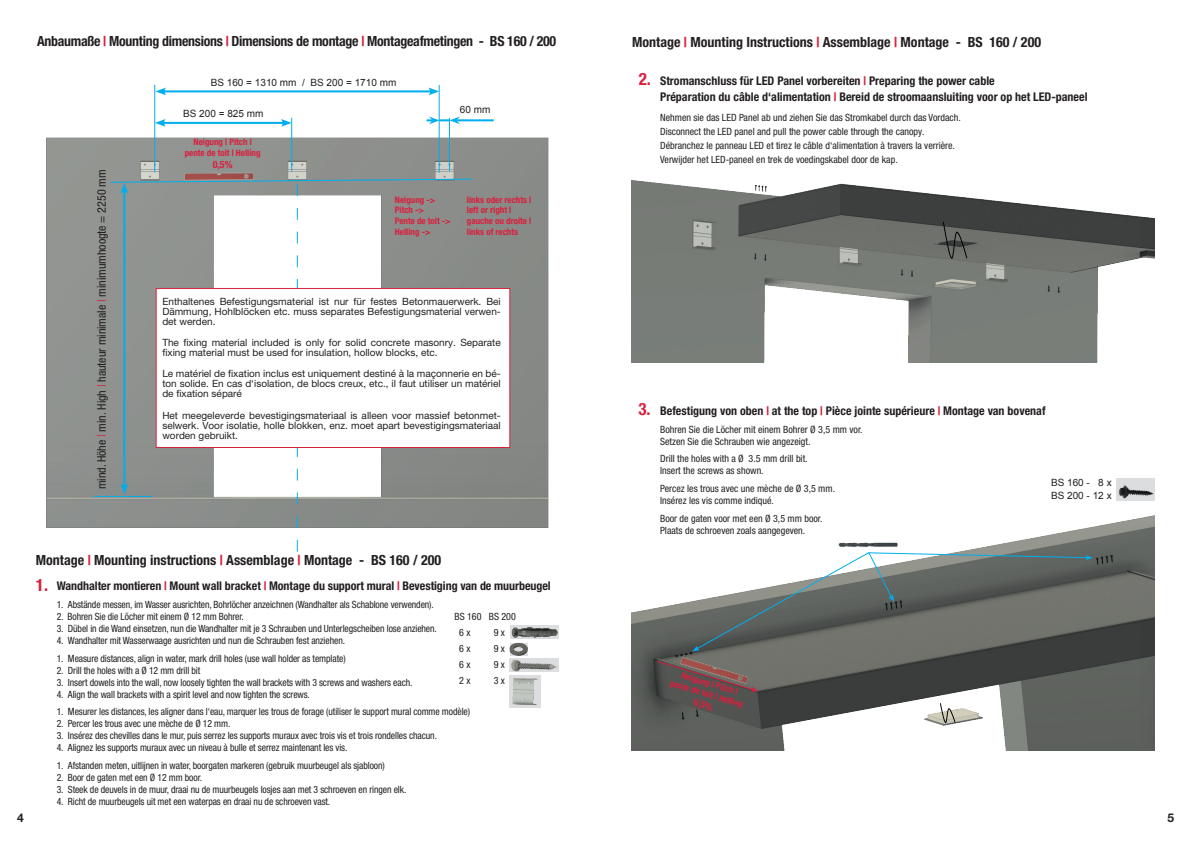
<style>
.page{position:relative;width:1191px;height:842px;background:#fff}
.page>*{position:absolute;margin:0;border:0;box-sizing:border-box;transform-origin:0 0}
.t1{font:700 condensed 17px "Helvetica Neue LT Pro";color:#da1f3d}
.t2{font:700 condensed 14px "Helvetica Neue LT Pro";color:#231f20}
.t3{font:700 condensed 14px "Helvetica Neue LT Pro";letter-spacing:-.02em;color:#231f20}
.t4{font:700 condensed 12px/16px "Helvetica Neue LT Pro";color:#231f20}
.t5{font:700 12px "Helvetica Neue LT Pro";color:#231f20}
.t6{font:condensed 11.9px "Helvetica Neue LT Pro";letter-spacing:-.005em;color:#231f20}
.t7{font:condensed 10px/12px "Helvetica Neue LT Pro";letter-spacing:-.01em;color:#231f20}
.t8{font:10px/10px "Helvetica Neue LT Pro";color:#231f20;text-align:justify}
.t9{font:10px/13px "Arial";color:#231f20}
.t10{font:700 condensed 10px "Helvetica Neue LT Pro";color:#da1f3d}
.t11{font:700 condensed 9px/10.8px "Helvetica Neue LT Pro";color:#da1f3d;text-align:center}
.s1{color:#da1f3d}
</style>
<div class="page">
<img style="left:46px;top:129px;width:503px;height:399px">
<hr style="left:94px;top:496px;width:58px;height:1px;background:#00aeef">
<hr style="left:154px;top:85px;width:1px;height:88px;background:#00aeef">
<hr style="left:439px;top:85px;width:1px;height:88px;background:#00aeef">
<hr style="left:162px;top:90px;width:270px;height:2px;background:#00aeef">
<svg style="left:155px;top:88px;width:11px;height:7px"></svg>
<svg style="left:428px;top:88px;width:11px;height:7px"></svg>
<hr style="left:291px;top:118px;width:1px;height:53px;background:#00aeef">
<hr style="left:162px;top:122px;width:123px;height:2px;background:#00aeef">
<svg style="left:281px;top:119px;width:11px;height:8px"></svg>
<svg style="left:155px;top:119px;width:11px;height:8px"></svg>
<hr style="left:449px;top:118px;width:1px;height:53px;background:#00aeef">
<hr style="left:456px;top:119px;width:38px;height:2px;background:#00aeef">
<svg style="left:426px;top:116px;width:34px;height:8px"></svg>
<img style="left:177px;top:170px;width:80px;height:8px">
<svg style="left:110px;top:178px;width:362px;height:374px"></svg>
<img style="left:631px;top:180px;width:524px;height:183px">
<svg style="left:943px;top:222px;width:24px;height:37px"></svg>
<img style="left:631px;top:515px;width:524px;height:236px">
<img style="left:838px;top:539px;width:60px;height:12px">
<div style="left:1116px;top:478px;width:39px;height:22px;background:#dcdddf"></div>
<img style="left:1118px;top:483px;width:36px;height:16px">
<svg style="left:940px;top:703px;width:16px;height:21px"></svg>
<svg style="left:692px;top:551px;width:400px;height:100px"></svg>
<svg style="left:656px;top:660px;width:102px;height:32px"></svg>
<img style="left:671px;top:652px;width:81px;height:39px">
<div style="left:510px;top:625px;width:48px;height:14px;background:#dcdddf"></div>
<img style="left:511px;top:627px;width:47px;height:11px">
<img style="left:510px;top:658px;width:49px;height:14px">
<div style="left:510px;top:675px;width:31px;height:33px;background:#dcdddf"></div>
<img style="left:512px;top:678px;width:25px;height:27px">
<img style="left:510px;top:643px;width:17px;height:12px">
<div style="left:156px;top:288px;width:354px;height:159px;background:#fff"></div>
<div style="left:156px;top:288px;width:354px;height:160px;border:1px solid #da1f3d"></div>
<h2 class="t3" style="left:37px;top:33px;width:521px">Anbaumaße <span class="s1">|</span> Mounting dimensions <span class="s1">|</span> Dimensions de montage <span class="s1">|</span> Montageafmetingen - BS 160 / 200</h2>
<p class="t6" style="left:95px;top:489px;width:321px;rotate:-90deg">mind. Höhe <span class="s1">|</span> min. High <span class="s1">|</span> hauteur minimale <span class="s1">|</span> minimumhoogte = 2250 mm</p>
<p class="t9" style="left:211px;top:76px;width:187px">BS 160 = 1310 mm / BS 200 = 1710 mm</p>
<p class="t9" style="left:183px;top:107px;width:82px">BS 200 = 825 mm</p>
<p class="t11" style="left:185px;top:136px;width:77px">Neigung | Pitch | pente de toit | Helling</p>
<p class="t10" style="left:213px;top:158px;width:21px">0,5%</p>
<p class="t9" style="left:460px;top:103px;width:32px">60 mm</p>
<p class="t11" style="left:395px;top:194px;width:42px">Neigung -&gt;</p>
<p class="t11" style="left:467px;top:194px;width:66px">links oder rechts |</p>
<p class="t11" style="left:395px;top:205px;width:31px">Pitch -&gt;</p>
<p class="t11" style="left:467px;top:205px;width:46px">left or right |</p>
<p class="t11" style="left:395px;top:216px;width:57px">Pente de toit -&gt;</p>
<p class="t11" style="left:467px;top:216px;width:66px">gauche ou droite |</p>
<p class="t11" style="left:395px;top:226px;width:37px">Helling -&gt;</p>
<p class="t11" style="left:467px;top:226px;width:53px">links of rechts</p>
<p class="t8" style="left:162px;top:296px;width:340px">Enthaltenes Befestigungsmaterial ist nur für festes Betonmauerwerk. Bei Dämmung, Hohlblöcken etc. muss separates Befestigungsmaterial verwen&shy;det werden.</p>
<p class="t8" style="left:162px;top:337px;width:340px">The fixing material included is only for solid concrete masonry. Separate fixing material must be used for insulation, hollow blocks, etc.</p>
<p class="t8" style="left:162px;top:368px;width:340px">Le matériel de fixation inclus est uniquement destiné à la maçonnerie en bé&shy;ton solide. En cas d‘isolation, de blocs creux, etc., il faut utiliser un matériel de fixation séparé</p>
<p class="t8" style="left:162px;top:410px;width:340px">Het meegeleverde bevestigingsmateriaal is alleen voor massief betonmet&shy;selwerk. Voor isolatie, holle blokken, enz. moet apart bevestigingsmateriaal worden gebruikt.</p>
<h2 class="t2" style="left:36px;top:552px;width:407px">Montage <span class="s1">|</span> Mounting instructions <span class="s1">|</span> Assemblage <span class="s1">|</span> Montage - BS 160 / 200</h2>
<h1 class="t1" style="left:36px;top:575px;width:14px">1.</h1>
<p class="t4" style="left:57px;top:578px;width:495px">Wandhalter montieren <span class="s1">|</span> Mount wall bracket <span class="s1">|</span> Montage du support mural <span class="s1">|</span> Bevestiging van de muurbeugel</p>
<p class="t7" style="left:57px;top:598px;width:378px">1. Abstände messen, im Wasser ausrichten, Bohrlöcher anzeichnen (Wandhalter als Schablone verwenden).</p>
<p class="t7" style="left:57px;top:610px;width:188px">2. Bohren Sie die Löcher mit einem Ø 12 mm Bohrer.</p>
<p class="t7" style="left:57px;top:622px;width:382px">3. Dübel in die Wand einsetzen, nun die Wandhalter mit je 3 Schrauben und Unterlegscheiben lose anziehen.</p>
<p class="t7" style="left:57px;top:634px;width:290px">4. Wandhalter mit Wasserwaage ausrichten und nun die Schrauben fest anziehen.</p>
<p class="t7" style="left:57px;top:652px;width:290px">1. Measure distances, align in water, mark drill holes (use wall holder as template)</p>
<p class="t7" style="left:57px;top:664px;width:145px">2. Drill the holes with a Ø 12 mm drill bit</p>
<p class="t7" style="left:57px;top:676px;width:357px">3. Insert dowels into the wall, now loosely tighten the wall brackets with 3 screws and washers each.</p>
<p class="t7" style="left:57px;top:688px;width:255px">4. Align the wall brackets with a spirit level and now tighten the screws.</p>
<p class="t7" style="left:57px;top:705px;width:415px">1. Mesurer les distances, les aligner dans l‘eau, marquer les trous de forage (utiliser le support mural comme modèle)</p>
<p class="t7" style="left:57px;top:717px;width:175px">2. Percer les trous avec une mèche de Ø 12 mm.</p>
<p class="t7" style="left:57px;top:729px;width:382px">3. Insérez des chevilles dans le mur, puis serrez les supports muraux avec trois vis et trois rondelles chacun.</p>
<p class="t7" style="left:57px;top:741px;width:292px">4. Alignez les supports muraux avec un niveau à bulle et serrez maintenant les vis.</p>
<p class="t7" style="left:57px;top:759px;width:329px">1. Afstanden meten, uitlijnen in water, boorgaten markeren (gebruik muurbeugel als sjabloon)</p>
<p class="t7" style="left:57px;top:771px;width:147px">2. Boor de gaten met een Ø 12 mm boor.</p>
<p class="t7" style="left:57px;top:783px;width:351px">3. Steek de deuvels in de muur, draai nu de muurbeugels losjes aan met 3 schroeven en ringen elk.</p>
<p class="t7" style="left:57px;top:795px;width:275px">4. Richt de muurbeugels uit met een waterpas en draai nu de schroeven vast.</p>
<p class="t7" style="left:459px;top:608px;width:58px;line-height:16px;text-indent:-5px">BS 160 BS 200<br>6 x</p>
<p class="t7" style="left:494px;top:626px;width:13px">9 x</p>
<p class="t7" style="left:459px;top:642px;width:13px">6 x</p>
<p class="t7" style="left:494px;top:642px;width:13px">9 x</p>
<p class="t7" style="left:459px;top:658px;width:13px">6 x</p>
<p class="t7" style="left:494px;top:658px;width:13px">9 x</p>
<p class="t7" style="left:459px;top:674px;width:13px">2 x</p>
<p class="t7" style="left:494px;top:674px;width:13px">3 x</p>
<h2 class="t2" style="left:632px;top:34px;width:410px">Montage <span class="s1">|</span> Mounting Instructions <span class="s1">|</span> Assemblage <span class="s1">|</span> Montage - BS 160 / 200</h2>
<h1 class="t1" style="left:638px;top:69px;width:14px">2.</h1>
<p class="t4" style="left:660px;top:73px;width:429px">Stromanschluss für LED Panel vorbereiten <span class="s1">|</span> Preparing the power cable<br>Préparation du câble d‘alimentation <span class="s1">|</span> Bereid de stroomaansluiting voor op het LED-paneel</p>
<p class="t7" style="left:660px;top:111px;width:302px;line-height:14px">Nehmen sie das LED Panel ab und ziehen Sie das Stromkabel durch das Vordach.<br>Disconnect the LED panel and pull the power cable through the canopy.<br>Débranchez le panneau LED et tirez le câble d‘alimentation à travers la verrière.<br>Verwijder het LED-paneel en trek de voedingskabel door de kap.</p>
<h1 class="t1" style="left:638px;top:399px;width:14px">3.</h1>
<p class="t4" style="left:660px;top:403px;width:387px">Befestigung von oben <span class="s1">|</span> at the top <span class="s1">|</span> Pièce jointe supérieure <span class="s1">|</span> Montage van bovenaf</p>
<p class="t7" style="left:660px;top:423px;width:204px">Bohren Sie die Löcher mit einem Bohrer Ø 3,5 mm vor.<br>Setzen Sie die Schrauben wie angezeigt.</p>
<p class="t7" style="left:660px;top:453px;width:149px">Drill the holes with a Ø 3.5 mm drill bit.<br>Insert the screws as shown.</p>
<p class="t7" style="left:660px;top:482px;width:176px">Percez les trous avec une mèche de Ø 3,5 mm.<br>Insérez les vis comme indiqué.</p>
<p class="t7" style="left:660px;top:512px;width:164px">Boor de gaten voor met een Ø 3,5 mm boor.<br>Plaats de schroeven zoals aangegeven.</p>
<p class="t9" style="left:1051px;top:476px;width:62px">BS 160 - 8 x<br>BS 200 - 12 x</p>
<p class="t11" style="left:675px;top:667px;width:77px;rotate:17deg">Neigung | Pitch | pente de toit | Helling</p>
<p class="t10" style="left:695px;top:696px;width:21px;rotate:17deg">0,5%</p>
<p class="t5" style="left:17px;top:810px;width:8px">4</p>
<p class="t5" style="left:1167px;top:810px;width:8px">5</p>
</div>
